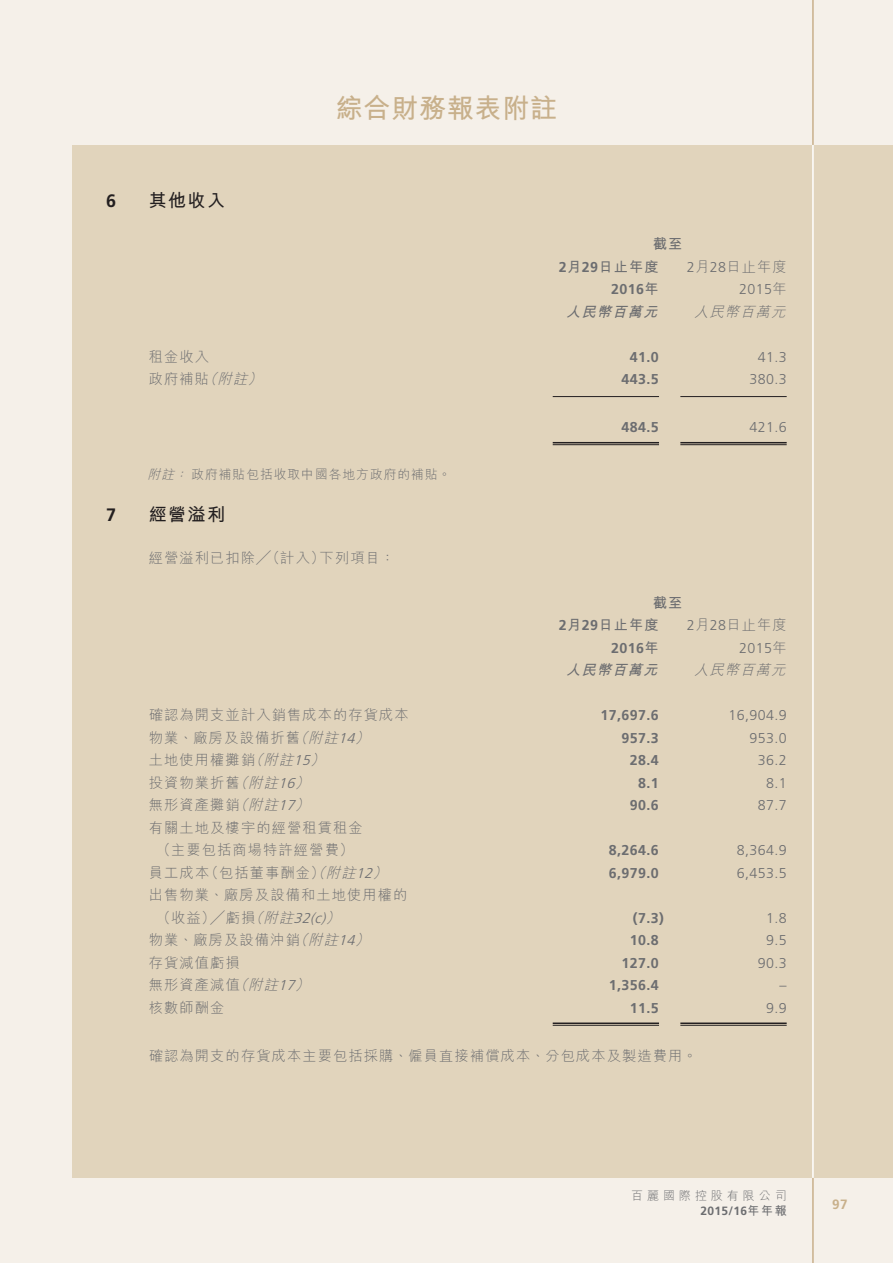
<style>
.page{position:relative;width:893px;height:1263px;background:#fff}
.page>*{position:absolute;margin:0;border:0;box-sizing:border-box;transform-origin:0 0}
.t1{font:700 27px "M Hei HK";letter-spacing:.03em;color:#c8b08b}
.t2{font:700 18px "M Hei HK";letter-spacing:.08em;color:#231f20}
.t3{font:700 18px "Frutiger LT Std";color:#231f20}
.t4{font:300 14.25px/22.5px "M Hei HK";letter-spacing:.08em;color:#6c6d70;text-align:center}
.t5{font:700 14.25px "Frutiger LT Std";letter-spacing:.03em;color:#6c6d70}
.t6{font:300 14.25px "Frutiger LT Std";letter-spacing:.03em;color:#6c6d70}
.t7{font:700 14.25px/22.5px "M Hei HK";letter-spacing:.08em;color:#6c6d70}
.t8{font:italic 700 14.25px "M Hei HK";color:#6c6d70}
.t9{font:italic 300 14.25px "M Hei HK";color:#6c6d70}
.t10{font:700 13.5px "Frutiger LT Std";color:#c8b08b}
.t11{font:300 12.75px "M Hei HK";letter-spacing:.08em;color:#6c6d70}
.t12{font:700 12px "Frutiger LT Std";letter-spacing:.03em;color:#6c6d70}
.t13{font:300 12px "M Hei HK";letter-spacing:.33em;color:#6c6d70}
.s1{font-family:"Frutiger LT Std"}
.s2{font-family:"M Hei HK"}
.s3{font-style:italic}
.s4{font-family:"Frutiger LT Std";font-style:italic}
</style>
<div class="page">
<div style="left:1px;top:0;width:892px;height:1263px;background:#f5f0e9"></div>
<hr style="left:0;top:0;width:1px;height:1263px;background:#f5f0e9">
<div style="left:72px;top:145px;width:821px;height:1033px;background:#e1d4bc"></div>
<hr style="left:812px;top:145px;width:2px;height:1033px;background:#fff">
<hr style="left:812px;top:0;width:2px;height:145px;background:#c8b08b">
<hr style="left:812px;top:1178px;width:2px;height:85px;background:#c8b08b">
<hr style="left:553px;top:396px;width:106px;height:1px;background:#231f20">
<hr style="left:680px;top:396px;width:107px;height:1px;background:#231f20">
<hr style="left:553px;top:442px;width:106px;height:1px;background:#231f20">
<hr style="left:553px;top:444px;width:106px;height:1px;background:#231f20">
<hr style="left:680px;top:442px;width:107px;height:1px;background:#231f20">
<hr style="left:680px;top:444px;width:107px;height:1px;background:#231f20">
<hr style="left:553px;top:1022px;width:106px;height:2px;background:#231f20">
<hr style="left:553px;top:1025px;width:106px;height:1px;background:#231f20">
<hr style="left:680px;top:1022px;width:107px;height:2px;background:#231f20">
<hr style="left:680px;top:1025px;width:107px;height:1px;background:#231f20">
<p class="t3" style="left:106px;top:191px;width:12px">6</p>
<p class="t2" style="left:149px;top:188px;width:78px">其他收入</p>
<h1 class="t1" style="left:336px;top:88px;width:223px">綜合財務報表附註</h1>
<p class="t7" style="left:559px;top:232px;width:125px;text-indent:94px">截至<br><span class="s1">2</span>月<span class="s1">29</span>日止年度</p>
<p class="t4" style="left:687px;top:255px;width:101px"><span class="s1">2</span>月<span class="s1">28</span>日止年度</p>
<p class="t5" style="left:611px;top:281px;width:49px">2016<span class="s2">年</span></p>
<p class="t6" style="left:739px;top:281px;width:49px">2015<span class="s2">年</span></p>
<p class="t8" style="left:566px;top:301px;width:98px">人民幣百萬元</p>
<p class="t9" style="left:694px;top:301px;width:98px">人民幣百萬元</p>
<p class="t4" style="left:149px;top:345px;width:62px">租金收入</p>
<p class="t5" style="left:630px;top:348px;width:30px">41.0</p>
<p class="t6" style="left:758px;top:349px;width:30px">41.3</p>
<p class="t4" style="left:149px;top:367px;width:119px">政府補貼<span class="s3">（附註）</span></p>
<p class="t5" style="left:621px;top:371px;width:39px">443.5</p>
<p class="t6" style="left:749px;top:371px;width:39px">380.3</p>
<p class="t5" style="left:621px;top:419px;width:39px">484.5</p>
<p class="t6" style="left:749px;top:419px;width:39px">421.6</p>
<p class="t11" style="left:148px;top:465px;width:305px"><span class="s3">附註：</span>政府補貼包括收取中國各地方政府的補貼。</p>
<p class="t3" style="left:106px;top:504px;width:12px">7</p>
<p class="t2" style="left:149px;top:501px;width:78px">經營溢利</p>
<p class="t4" style="left:149px;top:546px;width:247px">經營溢利已扣除╱（計入）下列項目：</p>
<p class="t7" style="left:559px;top:590px;width:125px;text-indent:94px">截至<br><span class="s1">2</span>月<span class="s1">29</span>日止年度</p>
<p class="t4" style="left:687px;top:613px;width:101px"><span class="s1">2</span>月<span class="s1">28</span>日止年度</p>
<p class="t5" style="left:611px;top:639px;width:49px">2016<span class="s2">年</span></p>
<p class="t6" style="left:739px;top:640px;width:49px">2015<span class="s2">年</span></p>
<p class="t8" style="left:566px;top:659px;width:98px">人民幣百萬元</p>
<p class="t9" style="left:694px;top:660px;width:98px">人民幣百萬元</p>
<p class="t4" style="left:149px;top:703px;width:262px">確認為開支並計入銷售成本的存貨成本</p>
<p class="t5" style="left:600px;top:707px;width:60px">17,697.6</p>
<p class="t6" style="left:728px;top:707px;width:60px">16,904.9</p>
<p class="t4" style="left:149px;top:726px;width:227px">物業、廠房及設備折舊<span class="s3">（附註</span><span class="s4">14</span><span class="s3">）</span></p>
<p class="t5" style="left:621px;top:729px;width:39px">957.3</p>
<p class="t6" style="left:749px;top:730px;width:39px">953.0</p>
<p class="t4" style="left:149px;top:748px;width:182px">土地使用權攤銷<span class="s3">（附註</span><span class="s4">15</span><span class="s3">）</span></p>
<p class="t5" style="left:630px;top:752px;width:30px">28.4</p>
<p class="t6" style="left:758px;top:752px;width:30px">36.2</p>
<p class="t4" style="left:149px;top:771px;width:167px">投資物業折舊<span class="s3">（附註</span><span class="s4">16</span><span class="s3">）</span></p>
<p class="t5" style="left:638px;top:774px;width:22px">8.1</p>
<p class="t6" style="left:766px;top:775px;width:22px">8.1</p>
<p class="t4" style="left:149px;top:793px;width:167px">無形資產攤銷<span class="s3">（附註</span><span class="s4">17</span><span class="s3">）</span></p>
<p class="t5" style="left:630px;top:797px;width:30px">90.6</p>
<p class="t6" style="left:758px;top:797px;width:30px">87.7</p>
<p class="t4" style="left:149px;top:816px;width:215px">有關土地及樓宇的經營租賃租金（主要包括商場特許經營費）</p>
<p class="t5" style="left:609px;top:842px;width:51px">8,264.6</p>
<p class="t6" style="left:737px;top:842px;width:51px">8,364.9</p>
<p class="t4" style="left:149px;top:861px;width:244px">員工成本（包括董事酬金）<span class="s3">（附註</span><span class="s4">12</span><span class="s3">）</span></p>
<p class="t5" style="left:609px;top:864px;width:51px">6,979.0</p>
<p class="t6" style="left:737px;top:865px;width:51px">6,453.5</p>
<p class="t4" style="left:156px;top:883px;width:253px;text-align:left;text-indent:-8px">出售物業、廠房及設備和土地使用權的（收益）╱ 虧損<span class="s3">（附註</span><span class="s4">32(c)</span><span class="s3">）</span></p>
<p class="t5" style="left:633px;top:909px;width:32px">(7.3)</p>
<p class="t6" style="left:766px;top:910px;width:22px">1.8</p>
<p class="t4" style="left:149px;top:928px;width:227px">物業、廠房及設備沖銷<span class="s3">（附註</span><span class="s4">14</span><span class="s3">）</span></p>
<p class="t5" style="left:630px;top:932px;width:30px">10.8</p>
<p class="t6" style="left:766px;top:932px;width:22px">9.5</p>
<p class="t4" style="left:149px;top:951px;width:93px">存貨減值虧損</p>
<p class="t5" style="left:621px;top:954px;width:39px">127.0</p>
<p class="t6" style="left:758px;top:955px;width:30px">90.3</p>
<p class="t4" style="left:149px;top:973px;width:167px">無形資產減值<span class="s3">（附註</span><span class="s4">17</span><span class="s3">）</span></p>
<p class="t5" style="left:609px;top:977px;width:51px">1,356.4</p>
<p class="t6" style="left:780px;top:977px;width:9px">–</p>
<p class="t4" style="left:149px;top:996px;width:77px">核數師酬金</p>
<p class="t5" style="left:630px;top:999px;width:30px">11.5</p>
<p class="t6" style="left:766px;top:1000px;width:22px">9.9</p>
<p class="t4" style="left:149px;top:1044px;width:550px">確認為開支的存貨成本主要包括採購、僱員直接補償成本、分包成本及製造費用。</p>
<p class="t13" style="left:631px;top:1187px;width:157px">百麗國際控股有限公司</p>
<p class="t12" style="left:701px;top:1204px;width:88px">2015/16<span class="s2">年年報</span></p>
<p class="t10" style="left:832px;top:1197px;width:17px">97</p>
</div>
